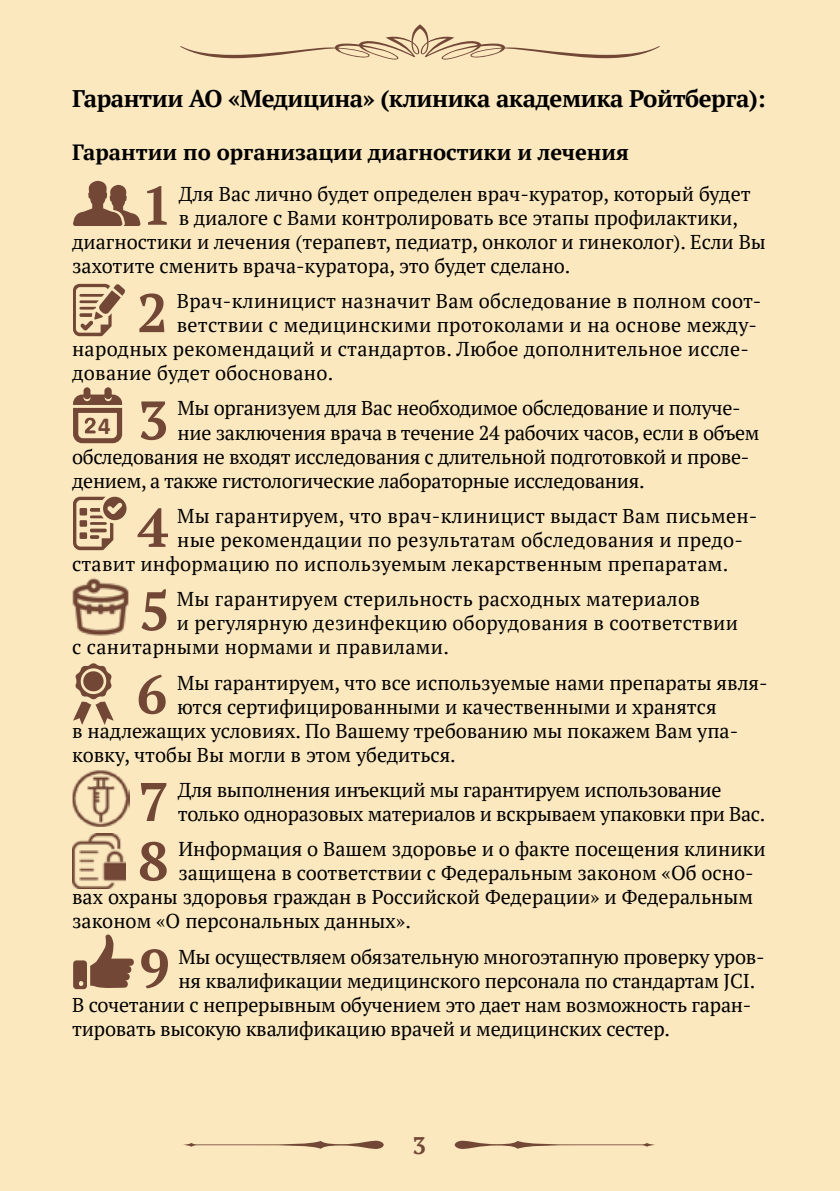
<style>
.page{position:relative;width:840px;height:1191px;background:#fff}
.page>*{position:absolute;margin:0;border:0;box-sizing:border-box;transform-origin:0 0}
.t1{font:700 54.2px "PT Serif";color:#724736}
.t2{font:700 24.6px "Calibri";color:#724736}
.t3{font:700 24px "PT Serif";letter-spacing:-.02em;color:#000}
.t4{font:700 24px "PT Serif";color:#724736}
.t5{font:700 22px "PT Serif";color:#000}
.t6{font:20px/24px "PT Serif";color:#000}
.s1{font-family:"PT Serif";font-size:54.2px}
</style>
<div class="page">
<div style="left:0;top:0;width:839px;height:1191px;background:#fbe8bf"></div>
<svg style="left:180px;top:25px;width:479px;height:35px"></svg>
<svg style="left:454px;top:1140px;width:201px;height:9px"></svg>
<svg style="left:183px;top:1140px;width:200px;height:9px"></svg>
<svg style="left:73px;top:181px;width:67px;height:45px"></svg>
<svg style="left:73px;top:284px;width:52px;height:52px"></svg>
<svg style="left:73px;top:387px;width:49px;height:56px"></svg>
<svg style="left:73px;top:497px;width:53px;height:53px"></svg>
<img style="left:72px;top:577px;width:56px;height:59px">
<svg style="left:73px;top:663px;width:41px;height:62px"></svg>
<div style="left:83px;top:671px;width:20px;height:20px;background:#724736;border-radius:50%"></div>
<img style="left:72px;top:770px;width:57px;height:56px">
<img style="left:72px;top:833px;width:53px;height:56px">
<svg style="left:73px;top:934px;width:61px;height:55px"></svg>
<p class="t3" style="left:72px;top:82px;width:694px">Гарантии АО «Медицина» (клиника академика Ройтберга):</p>
<p class="t5" style="left:72px;top:137px;width:558px">Гарантии по организации диагностики и лечения</p>
<h1 class="t1" style="left:141px;top:169px;width:32px">1</h1>
<p class="t6" style="left:179px;top:181px;width:573px">Для Вас лично будет определен врач-куратор, который будет</p>
<p class="t6" style="left:179px;top:205px;width:560px">в диалоге с Вами контролировать все этапы профилактики,</p>
<p class="t6" style="left:72px;top:229px;width:695px">диагностики и лечения (терапевт, педиатр, онколог и гинеколог). Если Вы</p>
<p class="t6" style="left:72px;top:253px;width:499px">захотите сменить врача-куратора, это будет сделано.</p>
<h1 class="t1" style="left:137px;top:276px;width:32px">2</h1>
<p class="t6" style="left:177px;top:289px;width:586px">Врач-клиницист назначит Вам обследование в полном соот-</p>
<p class="t6" style="left:177px;top:313px;width:581px">ветствии с медицинскими протоколами и на основе между-</p>
<p class="t6" style="left:72px;top:337px;width:678px">народных рекомендаций и стандартов. Любое дополнительное иссле-</p>
<p class="t6" style="left:72px;top:361px;width:262px">дование будет обосновано.</p>
<p class="t2" style="left:98px;top:408px;width:72px">4 <span class="s1">3</span></p>
<p class="t6" style="left:177px;top:396px;width:564px">Мы организуем для Вас необходимое обследование и получе-</p>
<p class="t6" style="left:177px;top:420px;width:583px">ние заключения врача в течение 24 рабочих часов, если в объем</p>
<p class="t6" style="left:72px;top:444px;width:678px">обследования не входят исследования с длительной подготовкой и прове-</p>
<p class="t6" style="left:72px;top:468px;width:574px">дением, а также гистологические лабораторные исследования.</p>
<h1 class="t1" style="left:137px;top:491px;width:32px">4</h1>
<p class="t6" style="left:177px;top:503px;width:581px">Мы гарантируем, что врач-клиницист выдаст Вам письмен-</p>
<p class="t6" style="left:177px;top:527px;width:567px">ные рекомендации по результатам обследования и предо-</p>
<p class="t6" style="left:72px;top:551px;width:657px">ставит информацию по используемым лекарственным препаратам.</p>
<h1 class="t1" style="left:139px;top:574px;width:32px">5</h1>
<p class="t6" style="left:177px;top:587px;width:524px">Мы гарантируем стерильность расходных материалов</p>
<p class="t6" style="left:177px;top:611px;width:562px">и регулярную дезинфекцию оборудования в соответствии</p>
<p class="t6" style="left:72px;top:635px;width:378px">с санитарными нормами и правилами.</p>
<h1 class="t1" style="left:136px;top:658px;width:32px">6</h1>
<p class="t6" style="left:177px;top:670px;width:592px">Мы гарантируем, что все используемые нами препараты явля-</p>
<p class="t6" style="left:177px;top:694px;width:541px">ются сертифицированными и качественными и хранятся</p>
<p class="t6" style="left:72px;top:718px;width:667px">в надлежащих условиях. По Вашему требованию мы покажем Вам упа-</p>
<p class="t6" style="left:72px;top:742px;width:385px">ковку, чтобы Вы могли в этом убедиться.</p>
<h1 class="t1" style="left:138px;top:765px;width:32px">7</h1>
<p class="t6" style="left:178px;top:777px;width:588px">Для выполнения инъекций мы гарантируем использование только одноразовых материалов и вскрываем упаковки при Вас.</p>
<h1 class="t1" style="left:138px;top:824px;width:32px">8</h1>
<p class="t6" style="left:178px;top:837px;width:588px">Информация о Вашем здоровье и о факте посещения клиники</p>
<p class="t6" style="left:178px;top:861px;width:576px">защищена в соответствии с Федеральным законом «Об осно-</p>
<p class="t6" style="left:72px;top:885px;width:682px">вах охраны здоровья граждан в Российской Федерации» и Федеральным</p>
<p class="t6" style="left:72px;top:909px;width:340px">законом «О персональных данных».</p>
<h1 class="t1" style="left:139px;top:932px;width:32px">9</h1>
<p class="t6" style="left:178px;top:944px;width:587px">Мы осуществляем обязательную многоэтапную проверку уров-</p>
<p class="t6" style="left:178px;top:968px;width:578px">ня квалификации медицинского персонала по стандартам JCI.</p>
<p class="t6" style="left:72px;top:992px;width:680px">В сочетании с непрерывным обучением это дает нам возможность гаран-</p>
<p class="t6" style="left:72px;top:1016px;width:599px">тировать высокую квалификацию врачей и медицинских сестер.</p>
<p class="t4" style="left:412px;top:1129px;width:15px">3</p>
</div>
